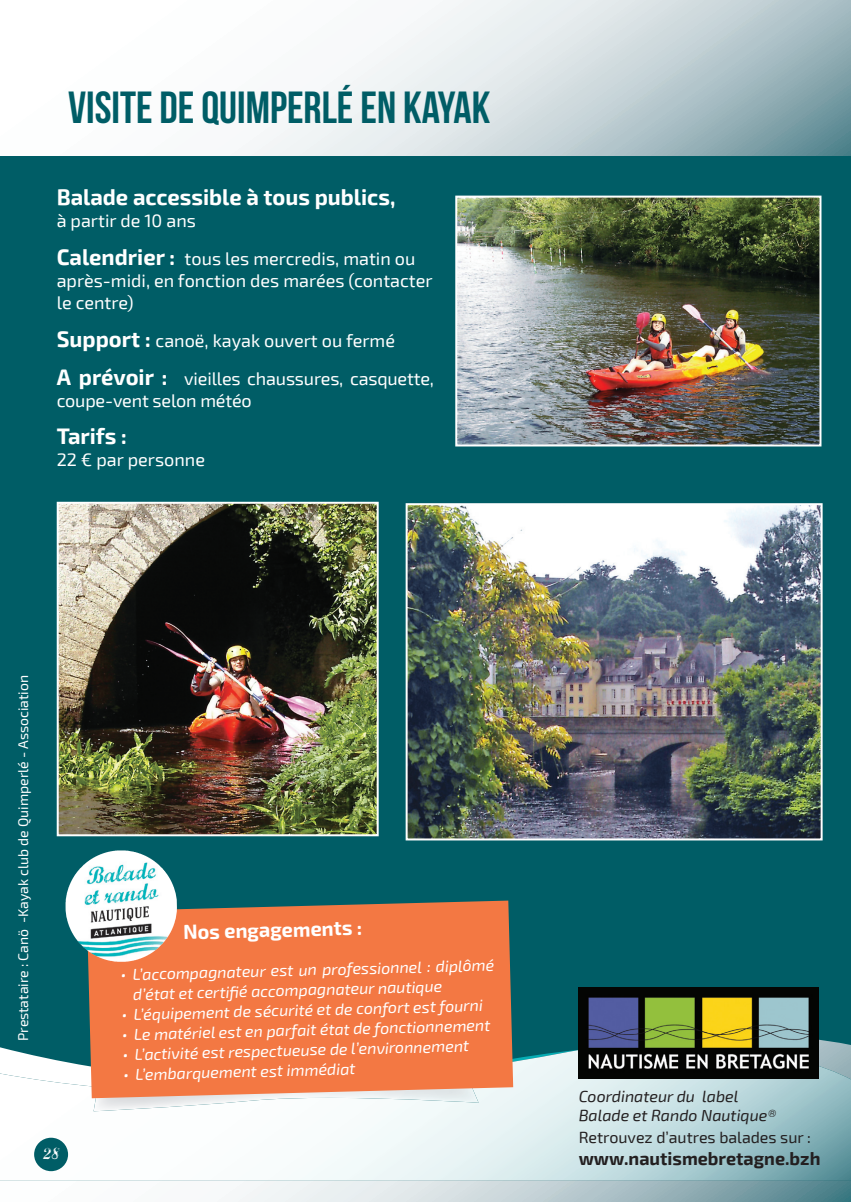
<style>
.page{position:relative;width:851px;height:1202px;background:#fff}
.page>*{position:absolute;margin:0;border:0;box-sizing:border-box;transform-origin:0 0}
.t1{font:45px "Bebas Neue";color:#005d66}
.t2{font:700 22px "Exo 2";color:#fff}
.t3{font:700 20px "Exo 2";color:#fff}
.t4{font:18px/37.8px "Exo 2";color:#fff}
.t5{font:700 18px "Exo 2";color:#231f20}
.t6{font:italic 16px/20.4px "Exo 2";color:#fff}
.t7{font:italic 16px/19.2px "Exo 2";color:#231f20}
.t8{font:16px "Exo 2";color:#231f20}
.t9{font:16px "Marcelle Script";color:#fff}
.t10{font:14px "Exo 2";color:#fff}
.s1{font-weight:700;font-size:22px}
</style>
<div class="page">
<div style="left:0;top:0;width:850px;height:1202px;background:#005d66"></div>
<svg style="left:0;top:0;width:850px;height:155px;background:#dce4e7"></svg>
<svg style="left:0;top:1035px;width:850px;height:167px;background:#b6cbcf"></svg>
<img style="left:0;top:1045px;width:850px;height:135px">
<img style="left:458px;top:199px;width:360px;height:244px">
<div style="left:455px;top:196px;width:366px;height:250px;border:2px solid #fff"></div>
<img style="left:60px;top:505px;width:315px;height:328px">
<div style="left:57px;top:502px;width:321px;height:334px;border:2px solid #fff"></div>
<img style="left:94px;top:1098px;width:384px;height:13px">
<svg style="left:87px;top:901px;width:426px;height:197px;background:#eb7e4e"></svg>
<img style="left:66px;top:850px;width:51px;height:106px">
<img style="left:408px;top:506px;width:411px;height:331px">
<div style="left:405px;top:503px;width:417px;height:337px;border:2px solid #fff"></div>
<div style="left:34px;top:1138px;width:34px;height:33px;background:#005d66;border-radius:50%"></div>
<img style="left:578px;top:987px;width:240px;height:91px">
<h1 class="t1" style="left:68px;top:83px;width:424px">VISITE DE QUIMPERLÉ EN KAYAK</h1>
<h2 class="t2" style="left:57px;top:184px;width:340px">Balade accessible à tous publics,</h2>
<p class="t4" style="left:57px;top:202px;width:360px">à partir de 10 ans<br><span class="s1">Calendrier :</span> tous les mercredis, matin ou</p>
<p class="t4" style="left:57px;top:270px;width:377px;line-height:22px">après-midi, en fonction des marées (contacter le centre)</p>
<p class="t4" style="left:57px;top:322px;width:379px"><span class="s1">Support :</span> canoë, kayak ouvert ou fermé<br><span class="s1">A prévoir :</span> vieilles chaussures, casquette,</p>
<p class="t4" style="left:57px;top:382px;width:197px">coupe-vent selon météo</p>
<h2 class="t2" style="left:57px;top:423px;width:72px">Tarifs :</h2>
<p class="t4" style="left:57px;top:441px;width:150px">22 € par personne</p>
<p class="t10" style="left:15px;top:1041px;width:367px;rotate:-90deg">Prestataire : Cano¨ -Kayak club de Quimperlé - Association</p>
<p class="t9" style="left:43px;top:1142px;width:18px">28</p>
<p class="t3" style="left:183px;top:921px;width:180px;rotate:-2deg">Nos engagements :</p>
<p class="t6" style="left:133px;top:963px;width:363px;text-indent:-12px;rotate:-1deg">• L’accompagnateur est un professionnel : diplômé d’état et certifi é accompagnateur nautique</p>
<p class="t6" style="left:121px;top:1003px;width:363px;rotate:-1deg">• L’équipement de sécurité et de confort est fourni</p>
<p class="t6" style="left:122px;top:1023px;width:370px;rotate:-1deg">• Le matériel est en parfait état de fonctionnement</p>
<p class="t6" style="left:122px;top:1043px;width:348px;rotate:-1deg">• L’activité est respectueuse de l’environnement</p>
<p class="t6" style="left:123px;top:1064px;width:234px;rotate:-1deg">• L’embarquement est immédiat</p>
<p class="t7" style="left:578px;top:1087px;width:199px">Coordinateur du label<br>Balade et Rando Nautique®</p>
<p class="t8" style="left:578px;top:1128px;width:234px">Retrouvez d’autres balades sur :</p>
<p class="t5" style="left:578px;top:1148px;width:243px">www.nautismebretagne.bzh</p>
</div>
